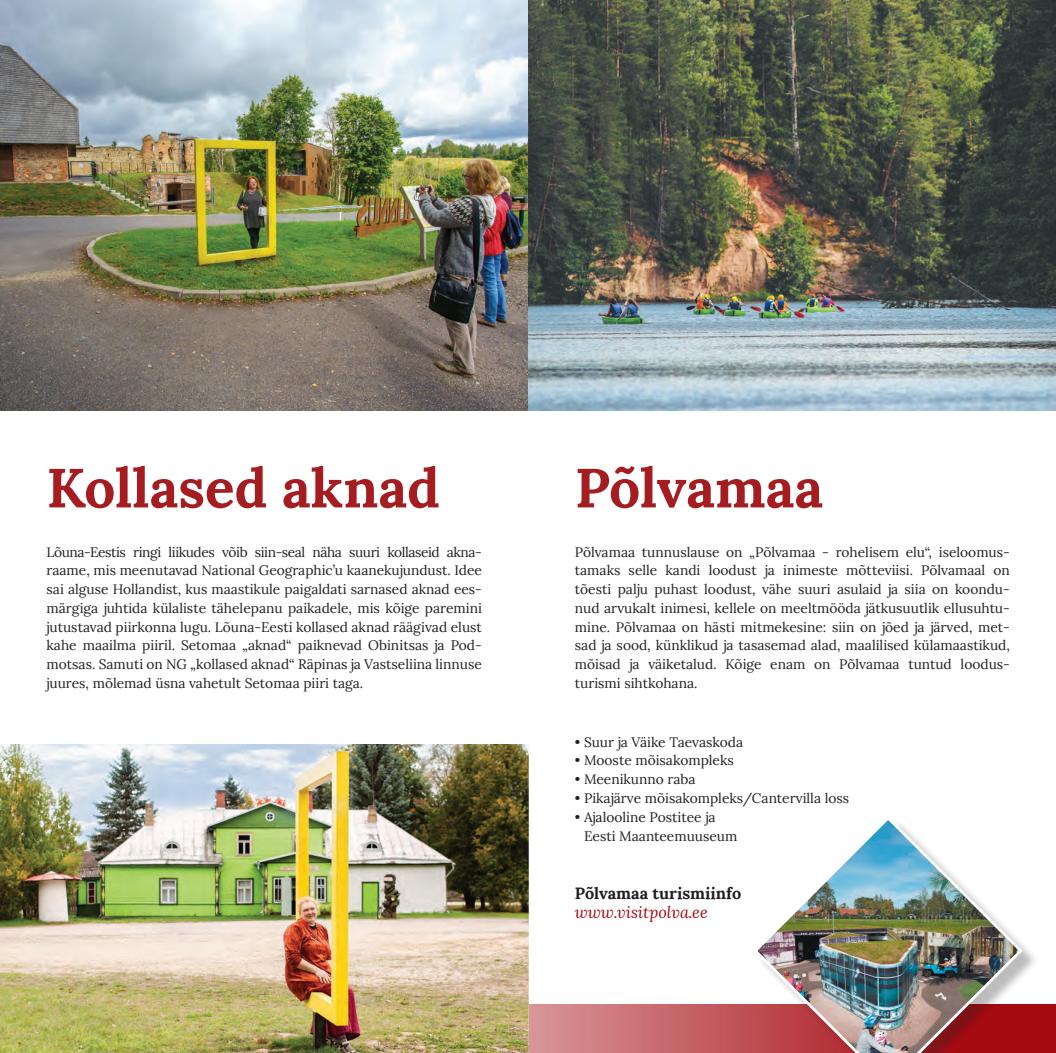
<style>
.page{position:relative;width:1056px;height:1053px;background:#fff}
.page>*{position:absolute;margin:0;border:0;box-sizing:border-box;transform-origin:0 0}
.t1{font:700 55px "Lora";color:#a51d21}
.t2{font:700 16.25px/18.8px "Lora";color:#231f20}
.t3{font:13.75px/18.8px "Lora";color:#231f20;text-align:justify}
.s1{color:#fff}
.s2{font-weight:400;font-style:italic;color:#a50a11}
</style>
<div class="page">
<svg style="left:529px;top:1004px;width:527px;height:48px;background:#c86a6e"></svg>
<img style="left:0;top:744px;width:529px;height:308px">
<img style="left:0;top:0;width:1056px;height:410px">
<div style="left:756px;top:818px;width:283px;height:234px;background:#231f20;opacity:.3"></div>
<img style="left:751px;top:818px;width:274px;height:234px">
<img style="left:18px;top:1004px;width:510px;height:48px">
<p class="t1" style="left:47px;top:441px;width:395px">Kollased aknad</p>
<p class="t3" style="left:47px;top:541px;width:437px">Lõuna-Eestis ringi liikudes võib siin-seal näha suuri kollaseid akna&shy;raame, mis meenutavad National Geographic’u kaanekujundust. Idee sai alguse Hollandist, kus maastikule paigaldati sarnased aknad ees&shy;märgiga juhtida külaliste tähelepanu paikadele, mis kõige paremini jutustavad piirkonna lugu. Lõuna-Eesti kollased aknad räägivad elust kahe maailma piiril. Setomaa „aknad“ paiknevad Obinitsas ja Pod&shy;motsas. Samuti on NG „kollased aknad“ Räpinas ja Vastseliina linnuse juures, mõlemad üsna vahetult Setomaa piiri taga.</p>
<p class="t1" style="left:575px;top:441px;width:250px">Põlvamaa</p>
<p class="t3" style="left:575px;top:541px;width:437px">Põlvamaa tunnuslause on „Põlvamaa - rohelisem elu“, iseloomus&shy;tamaks selle kandi loodust ja inimeste mõtteviisi. Põlvamaal on tõesti palju puhast loodust, vähe suuri asulaid ja siia on koondu&shy;nud arvukalt inimesi, kellele on meeltmööda jätkusuutlik ellusuhtu&shy;mine. Põlvamaa on hästi mitmekesine: siin on jõed ja järved, met&shy;sad ja sood, künklikud ja tasasemad alad, maalilised külamaastikud, mõisad ja väiketalud. Kõige enam on Põlvamaa tuntud loodus&shy;turismi sihtkohana.</p>
<p class="t3" style="left:575px;top:731px;width:170px">• Suur ja Väike Taevaskoda</p>
<p class="t3" style="left:575px;top:750px;width:160px">• Mooste mõisakompleks</p>
<p class="t3" style="left:575px;top:769px;width:122px">• Meenikunno raba</p>
<p class="t3" style="left:575px;top:787px;width:276px">• Pikajärve mõisakompleks/Cantervilla loss</p>
<p class="t3" style="left:575px;top:806px;width:142px">• Ajalooline Postitee ja</p>
<p class="t3" style="left:575px;top:825px;width:164px"><span class="s1">•</span> Eesti Maanteemuuseum</p>
<p class="t2" style="left:575px;top:882px;width:168px">Põlvamaa turismiinfo <span class="s2">www.visitpolva.ee</span></p>
</div>
